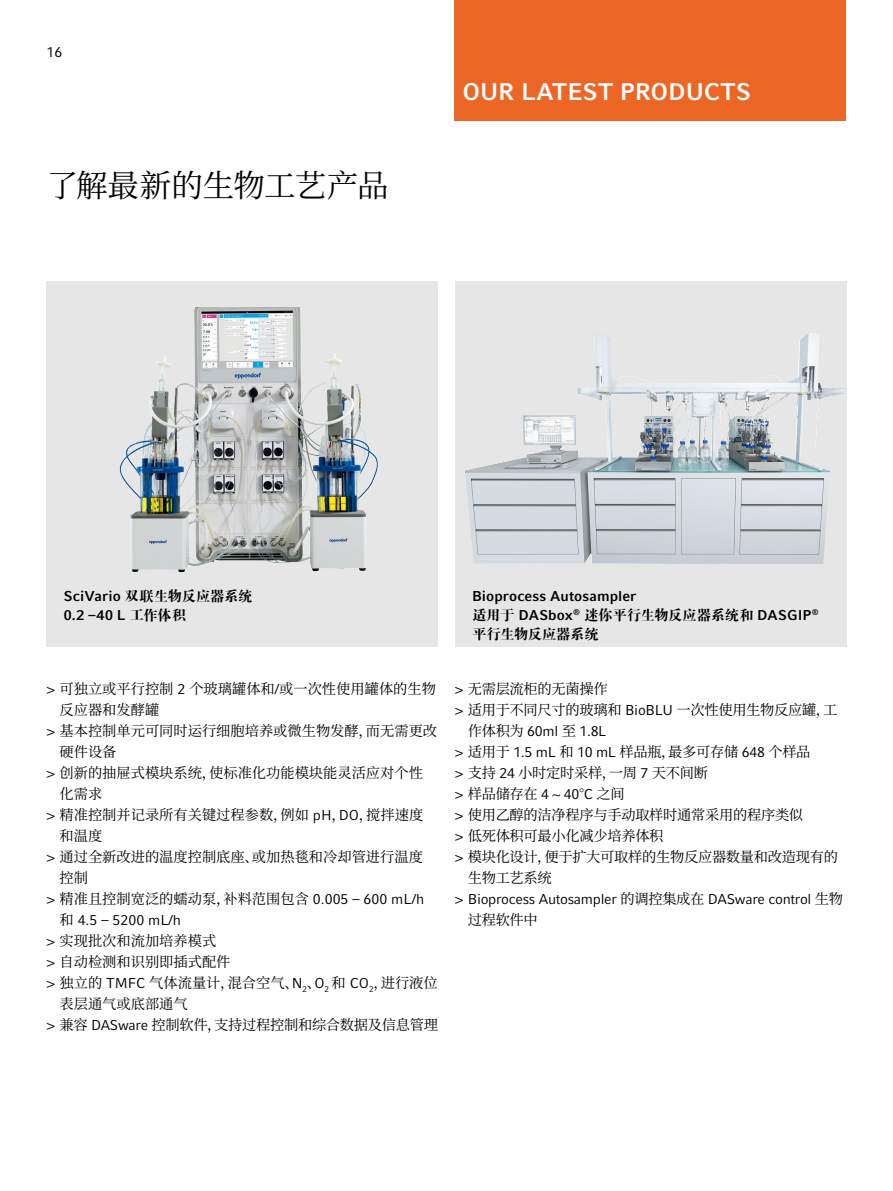
<style>
.page{position:relative;width:893px;height:1191px;background:#fff}
.page>*{position:absolute;margin:0;border:0;box-sizing:border-box;transform-origin:0 0}
.t1{font:31.5px "Source Han Serif CN";letter-spacing:-.015em;color:#000}
.t2{font:700 24px "Compatil Factfor Eppendorf";letter-spacing:-.005em;color:#fff}
.t3{font:14.25px "Source Han Serif CN";color:#000}
.t4{font:14.25px/21px "Source Han Serif CN";letter-spacing:-.02em;color:#000}
.t5{font:14.25px "Compatil Factfor Eppendorf";letter-spacing:-.02em;color:#000}
.t6{font:14.25px/18.8px "FZDBSJW GB1 0";letter-spacing:-.015em;color:#000}
.t7{font:700 14.25px "Compatil Factfor Eppendorf";letter-spacing:.005em;color:#000}
.s1{font-family:"Compatil Factfor Eppendorf";font-weight:700}
.s2{font-family:"FZDBSJW GB1 0";font-weight:400}
.s3{font-family:"Compatil Factfor Eppendorf"}
.s4{font-family:"Source Han Serif CN"}
</style>
<div class="page">
<div style="left:47px;top:281px;width:391px;height:365px;background:#e6e6e6"></div>
<div style="left:454px;top:0;width:391px;height:120px;background:#ec6626"></div>
<img style="left:119px;top:307px;width:259px;height:266px">
<div style="left:455px;top:281px;width:391px;height:365px;background:#e6e6e6"></div>
<img style="left:465px;top:333px;width:380px;height:231px">
<p class="t5" style="left:47px;top:44px;width:17px">16</p>
<h1 class="t1" style="left:47px;top:167px;width:343px">了解最新的生物工艺产品</h1>
<h2 class="t2" style="left:462px;top:77px;width:290px">OUR LATEST PRODUCTS</h2>
<p class="t6" style="left:64px;top:587px;width:190px"><span class="s1">SciVario</span> 双联生物反应器系统</p>
<p class="t7" style="left:64px;top:606px;width:124px">0.2 –40 L <span class="s2">工作体积</span></p>
<p class="t3" style="left:47px;top:680px;width:391px"><span class="s3">&gt;</span> 可独立或平行控制 <span class="s3">2</span> 个玻璃罐体和<span class="s3">/</span>或一次性使用罐体的生物</p>
<p class="t3" style="left:60px;top:701px;width:101px">反应器和发酵罐</p>
<p class="t3" style="left:47px;top:722px;width:392px"><span class="s3">&gt;</span> 基本控制单元可同时运行细胞培养或微生物发酵，而无需更改</p>
<p class="t3" style="left:60px;top:743px;width:58px">硬件设备</p>
<p class="t3" style="left:47px;top:764px;width:378px"><span class="s3">&gt;</span> 创新的抽屉式模块系统，使标准化功能模块能灵活应对个性</p>
<p class="t3" style="left:60px;top:785px;width:44px">化需求</p>
<p class="t3" style="left:47px;top:806px;width:378px"><span class="s3">&gt;</span> 精准控制并记录所有关键过程参数，例如 <span class="s3">pH</span>，<span class="s3">DO</span>，搅拌速度</p>
<p class="t3" style="left:60px;top:827px;width:44px">和温度</p>
<p class="t3" style="left:47px;top:848px;width:378px"><span class="s3">&gt;</span> 通过全新改进的温度控制底座、或加热毯和冷却管进行温度</p>
<p class="t3" style="left:60px;top:869px;width:30px">控制</p>
<p class="t3" style="left:47px;top:890px;width:379px"><span class="s3">&gt;</span> 精准且控制宽泛的蠕动泵，补料范围包含 <span class="s3">0.005 – 600 mL/h</span></p>
<p class="t5" style="left:60px;top:911px;width:123px"><span class="s4">和</span> 4.5 – 5200 mL/h</p>
<p class="t3" style="left:47px;top:932px;width:171px"><span class="s3">&gt;</span> 实现批次和流加培养模式</p>
<p class="t3" style="left:47px;top:953px;width:185px"><span class="s3">&gt;</span> 自动检测和识别即插式配件</p>
<p class="t3" style="left:47px;top:974px;width:393px"><span class="s3">&gt;</span> 独立的 <span class="s3">TMFC</span> 气体流量计，混合空气、<span class="s3">N</span><sub>2</sub>、<span class="s3">O</span><sub>2</sub> 和 <span class="s3">CO</span><sub>2</sub>，进行液位</p>
<p class="t3" style="left:60px;top:995px;width:130px">表层通气或底部通气</p>
<p class="t4" style="left:47px;top:1014px;width:393px"><span class="s3">&gt;</span> 兼容 <span class="s3">DASware</span> 控制软件，支持过程控制和综合数据及信息管理</p>
<p class="t7" style="left:472px;top:588px;width:166px">Bioprocess Autosampler</p>
<p class="t6" style="left:472px;top:606px;width:348px">适用于 <span class="s1">DASbox</span><sup>®</sup> 迷你平行生物反应器系统和 <span class="s1">DASGIP</span><sup>®</sup>平行生物反应器系统</p>
<p class="t4" style="left:455px;top:678px;width:384px"><span class="s3">&gt;</span> 无需层流柜的无菌操作<br><span class="s3">&gt;</span> 适用于不同尺寸的玻璃和 <span class="s3">BioBLU</span> 一次性使用生物反应罐，工</p>
<p class="t5" style="left:468px;top:722px;width:140px"><span class="s4">作体积为</span> 60ml <span class="s4">至</span> 1.8L</p>
<p class="t4" style="left:455px;top:741px;width:357px"><span class="s3">&gt;</span> 适用于 <span class="s3">1.5 mL</span> 和 <span class="s3">10 mL</span> 样品瓶，最多可存储 <span class="s3">648</span> 个样品</p>
<p class="t4" style="left:455px;top:762px;width:255px"><span class="s3">&gt;</span> 支持 <span class="s3">24</span> 小时定时采样，一周 <span class="s3">7</span> 天不间断</p>
<p class="t3" style="left:455px;top:785px;width:171px"><span class="s3">&gt;</span> 样品储存在 <span class="s3">4 ~ 40</span>°<span class="s3">C</span> 之间</p>
<p class="t4" style="left:455px;top:804px;width:350px"><span class="s3">&gt;</span> 使用乙醇的洁净程序与手动取样时通常采用的程序类似</p>
<p class="t4" style="left:455px;top:825px;width:210px"><span class="s3">&gt;</span> 低死体积可最小化减少培养体积</p>
<p class="t4" style="left:455px;top:846px;width:384px"><span class="s3">&gt;</span> 模块化设计，便于扩大可取样的生物反应器数量和改造现有的</p>
<p class="t3" style="left:468px;top:869px;width:86px">生物工艺系统</p>
<p class="t5" style="left:455px;top:890px;width:389px">&gt; Bioprocess Autosampler <span class="s4">的调控集成在</span> DASware control <span class="s4">生物</span></p>
<p class="t3" style="left:468px;top:911px;width:72px">过程软件中</p>
</div>
